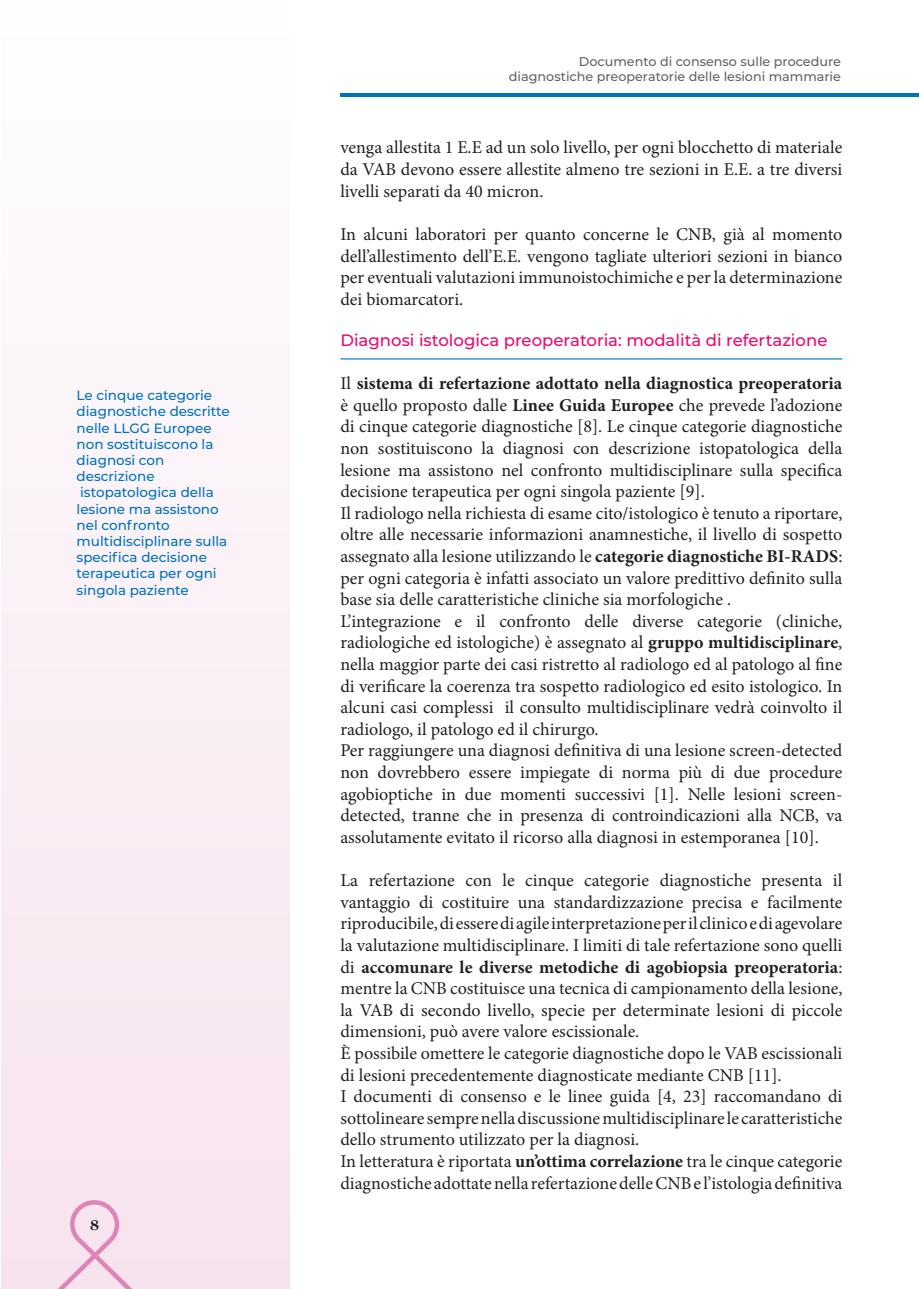
<style>
.page{position:relative;width:919px;height:1289px;background:#fff}
.page>*{position:absolute;margin:0;border:0;box-sizing:border-box;transform-origin:0 0}
.t1{font:18px/21.6px "Minion Pro";color:#231f20;text-align:justify}
.t2{font:500 16.5px "Montserrat";color:#ec096d}
.t3{font:500 13.5px/16.2px "Montserrat";color:#0072bc}
.t4{font:700 13.5px "Century Old Style Std";color:#231f20}
.t5{font:500 12.75px/15.3px "Montserrat";color:#636366;text-align:right}
.s1{font-weight:700}
</style>
<div class="page">
<div style="left:1px;top:0;width:288px;height:1288px;background:linear-gradient(to right,#fbf1f6,#faf0f6)"></div>
<hr style="left:340px;top:94px;width:566px;height:3px;background:#0072bc">
<svg style="left:906px;top:94px;width:12px;height:3px"></svg>
<svg style="left:44px;top:1193px;width:100px;height:95px;background:#f4d9e8"></svg>
<hr style="left:340px;top:358px;width:502px;height:1px;background:#0072bc">
<p class="t3" style="left:77px;top:387px;width:155px">Le cinque categorie diagnostiche descritte nelle LLGG Europee non sostituiscono la diagnosi con descrizione istopatologica della lesione ma assistono nel confronto multidisciplinare sulla specifica decisione terapeutica per ogni singola paziente</p>
<p class="t4" style="left:90px;top:1215px;width:10px">8</p>
<p class="t5" style="left:508px;top:53px;width:333px">Documento di consenso sulle procedure diagnostiche preoperatorie delle lesioni mammarie</p>
<p class="t1" style="left:340px;top:137px;width:503px">venga allestita 1 E.E ad un solo livello, per ogni blocchetto di materiale da VAB devono essere allestite almeno tre sezioni in E.E. a tre diversi livelli separati da 40 micron.</p>
<p class="t1" style="left:340px;top:223px;width:503px">In alcuni laboratori per quanto concerne le CNB, già al momento dell’allestimento dell’E.E. vengono tagliate ulteriori sezioni in bianco per eventuali valutazioni immunoistochimiche e per la determinazione dei biomarcatori.</p>
<p class="t2" style="left:340px;top:328px;width:488px">Diagnosi istologica preoperatoria: modalità di refertazione</p>
<p class="t1" style="left:340px;top:372px;width:503px;text-align:left">Il <span class="s1">sistema di refertazione adottato nella diagnostica preoperatoria </span>è quello proposto dalle <span class="s1">Linee Guida Europee</span> che prevede l’adozione di cinque categorie diagnostiche [8]. Le cinque categorie diagnostiche non sostituiscono la diagnosi con descrizione istopatologica della lesione ma assistono nel confronto multidisciplinare sulla specifica decisione terapeutica per ogni singola paziente [9].<br>Il radiologo nella richiesta di esame cito/istologico è tenuto a riportare, oltre alle necessarie informazioni anamnestiche, il livello di sospetto assegnato alla lesione utilizzando le <span class="s1">categorie diagnostiche BI-RADS</span>: per ogni categoria è infatti associato un valore predittivo definito sulla base sia delle caratteristiche cliniche sia morfologiche .<br>L’integrazione e il confronto delle diverse categorie (cliniche, radiologiche ed istologiche) è assegnato al <span class="s1">gruppo multidisciplinare</span>, nella maggior parte dei casi ristretto al radiologo ed al patologo al fine di verificare la coerenza tra sospetto radiologico ed esito istologico. In alcuni casi complessi il consulto multidisciplinare vedrà coinvolto il radiologo, il patologo ed il chirurgo.<br>Per raggiungere una diagnosi definitiva di una lesione screen-detected non dovrebbero essere impiegate di norma più di due procedure agobioptiche in due momenti successivi [1]. Nelle lesioni screen&shy;detected, tranne che in presenza di controindicazioni alla NCB, va assolutamente evitato il ricorso alla diagnosi in estemporanea [10].</p>
<p class="t1" style="left:340px;top:869px;width:503px;text-align:left">La refertazione con le cinque categorie diagnostiche presenta il vantaggio di costituire una standardizzazione precisa e facilmente riproducibile, di essere di agile interpretazione per il clinico e di agevolare la valutazione multidisciplinare. I limiti di tale refertazione sono quelli di <span class="s1">accomunare le diverse metodiche di agobiopsia preoperatoria</span>: mentre la CNB costituisce una tecnica di campionamento della lesione, la VAB di secondo livello, specie per determinate lesioni di piccole dimensioni, può avere valore escissionale.<br>È possibile omettere le categorie diagnostiche dopo le VAB escissionali di lesioni precedentemente diagnosticate mediante CNB [11].<br>I documenti di consenso e le linee guida [4, 23] raccomandano di sottolineare sempre nella discussione multidisciplinare le caratteristiche dello strumento utilizzato per la diagnosi.<br>In letteratura è riportata <span class="s1">un’ottima correlazione</span> tra le cinque categorie diagnostiche adottate nella refertazione delle CNB e l’istologia definitiva</p>
</div>
